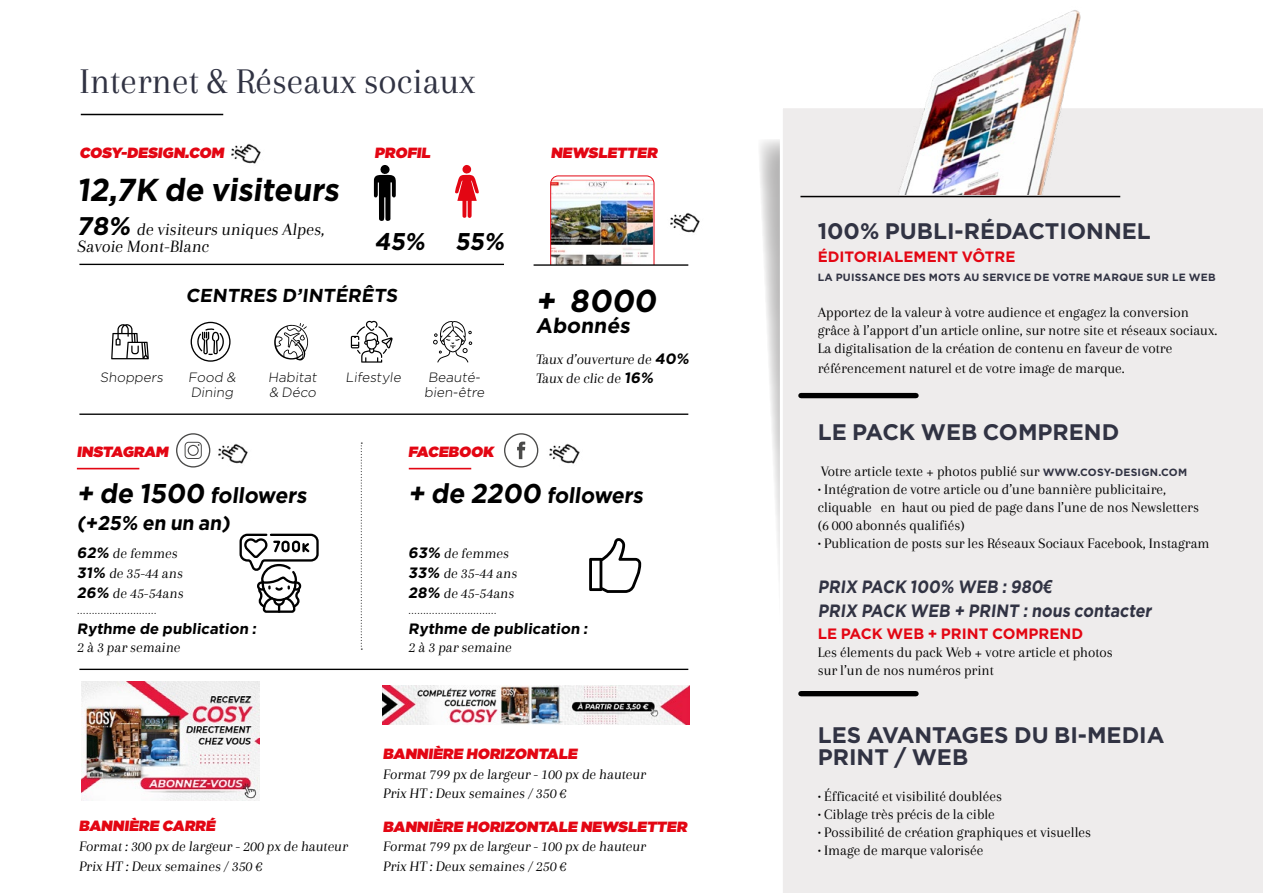
<style>
.page{position:relative;width:1263px;height:893px;background:#fff}
.page>*{position:absolute;margin:0;border:0;box-sizing:border-box;transform-origin:0 0}
.t1{font:37.5px "Arapey";color:#313343}
.t2{font:700 31.65px "Gotham";color:#000}
.t3{font:700 24.15px "Gotham";color:#000}
.t4{font:700 22.5px/22.5px "Gotham";color:#313343}
.t5{font:700 21.75px "Gotham";color:#000}
.t6{font:700 21px "Gotham";color:#000}
.t7{font:700 19.95px "Gotham";color:#000}
.t8{font:700 18.75px "Gotham";color:#000}
.t9{font:18px/17.7px "Arapey";color:#000}
.t10{font:700 17.85px/24.2px "Gotham";color:#313343;scale:.9 1}
.t11{font:15px/19.6px "Arapey";color:#000}
.t12{font:700 15px "Gotham";color:#e30613}
.t13{font:700 15px "Gotham";color:#000}
.t14{font:900 14.85px "Gotham";color:#e30613}
.t15{font:300 13.5px/15.3px "Gotham";color:#000}
.t16{font:300 13.05px "Gotham";color:#000}
.t17{font:700 10.5px "Gotham";letter-spacing:.02em;color:#313343}
.s1{font-family:"Gotham";font-weight:700;font-size:25.5px}
.s2{font-family:"Gotham";font-weight:700}
.s3{font-size:27.15px}
.s4{font-family:"Gotham";font-weight:700;font-size:10.5px;color:#313343}
.s5{font-family:"Arial"}
</style>
<div class="page">
<svg style="left:759px;top:139px;width:21px;height:439px"></svg>
<div style="left:783px;top:108px;width:480px;height:785px;background:#eeecec"></div>
<div style="left:801px;top:393px;width:115px;height:5px;background:#000"></div>
<div style="left:801px;top:691px;width:115px;height:5px;background:#000"></div>
<img style="left:897px;top:10px;width:213px;height:185px">
<hr style="left:800px;top:196px;width:320px;height:1px;background:#000">
<img style="left:552px;top:180px;width:102px;height:84px">
<div style="left:550px;top:176px;width:104px;height:111px;border:1px solid #e30613;border-radius:8px"></div>
<div style="left:546px;top:266px;width:152px;height:57px;background:#fff"></div>
<hr style="left:79px;top:264px;width:425px;height:1px;background:#000">
<hr style="left:77px;top:468px;width:62px;height:1px;background:#e30613">
<hr style="left:409px;top:468px;width:62px;height:1px;background:#e30613">
<hr style="left:534px;top:264px;width:154px;height:2px;background:#000">
<hr style="left:79px;top:414px;width:609px;height:1px;background:#000">
<hr style="left:79px;top:669px;width:609px;height:1px;background:#000">
<svg style="left:455px;top:165px;width:24px;height:53px"></svg>
<svg style="left:374px;top:165px;width:22px;height:56px"></svg>
<svg style="left:504px;top:433px;width:34px;height:35px"></svg>
<svg style="left:176px;top:433px;width:34px;height:35px"></svg>
<svg style="left:361px;top:443px;width:1px;height:207px"></svg>
<svg style="left:111px;top:324px;width:38px;height:35px"></svg>
<svg style="left:191px;top:322px;width:40px;height:40px"></svg>
<svg style="left:274px;top:323px;width:35px;height:38px"></svg>
<svg style="left:351px;top:321px;width:42px;height:42px"></svg>
<svg style="left:433px;top:321px;width:39px;height:42px"></svg>
<svg style="left:239px;top:534px;width:80px;height:79px"></svg>
<svg style="left:589px;top:538px;width:52px;height:55px"></svg>
<img style="left:218px;top:444px;width:30px;height:20px">
<img style="left:231px;top:144px;width:30px;height:20px">
<img style="left:549px;top:443px;width:31px;height:21px">
<img style="left:670px;top:213px;width:30px;height:20px">
<hr style="left:81px;top:114px;width:142px;height:1px;background:#000">
<img style="left:81px;top:681px;width:178px;height:120px">
<img style="left:383px;top:686px;width:306px;height:38px">
<h1 class="t1" style="left:79px;top:61px;width:397px">Internet &amp; Réseaux sociaux</h1>
<p class="t14" style="left:79px;top:142px;width:149px">COSY-DESIGN.COM</p>
<h2 class="t2" style="left:77px;top:169px;width:269px">12,7K de visiteurs</h2>
<p class="t9" style="left:77px;top:220px;width:251px"><span class="s1">78%</span> de visiteurs uniques Alpes,<br>Savoie Mont-Blanc</p>
<p class="t14" style="left:374px;top:142px;width:60px">PROFIL</p>
<h3 class="t3" style="left:374px;top:225px;width:135px">45% 55%</h3>
<p class="t14" style="left:551px;top:142px;width:111px">NEWSLETTER</p>
<p class="t8" style="left:186px;top:283px;width:216px">CENTRES D’INTÉRÊTS</p>
<h2 class="t2" style="left:536px;top:280px;width:127px">+ 8 000</h2>
<h3 class="t6" style="left:536px;top:312px;width:99px">Abonnés</h3>
<p class="t11" style="left:536px;top:349px;width:157px">Taux d’ouverture de <span class="s2">40%<br></span>Taux de clic de <span class="s2">16%</span></p>
<p class="t15" style="left:100px;top:369px;width:67px">Shoppers</p>
<p class="t15" style="left:188px;top:369px;width:51px">Food &amp;<br>Dining</p>
<p class="t15" style="left:268px;top:369px;width:52px">Habitat &amp; Déco</p>
<p class="t15" style="left:345px;top:369px;width:59px">Lifestyle</p>
<p class="t15" style="left:424px;top:369px;width:64px">Beauté&shy;bien-être</p>
<p class="t14" style="left:77px;top:441px;width:96px">INSTAGRAM</p>
<h3 class="t5" style="left:77px;top:480px;width:235px"><span class="s3">+ de 1500</span> followers</h3>
<h3 class="t7" style="left:77px;top:510px;width:158px">(+25% en un an)</h3>
<p class="t11" style="left:77px;top:544px;width:110px"><span class="s2">62%</span> de femmes<br><span class="s2">31%</span> de 35-44 ans<br><span class="s2">26%</span> de 45-54ans</p>
<p class="t16" style="left:77px;top:601px;width:83px">………………………</p>
<p class="t13" style="left:77px;top:619px;width:183px">Rythme de publication :</p>
<p class="t11" style="left:77px;top:637px;width:107px">2 à 3 par semaine</p>
<p class="t14" style="left:408px;top:441px;width:89px">FACEBOOK</p>
<h3 class="t5" style="left:408px;top:480px;width:240px"><span class="s3">+ de 2200</span> followers</h3>
<p class="t11" style="left:408px;top:544px;width:112px"><span class="s2">63%</span> de femmes<br><span class="s2">33%</span> de 35-44 ans<br><span class="s2">28%</span> de 45-54ans</p>
<p class="t16" style="left:408px;top:601px;width:92px">…………………………</p>
<p class="t13" style="left:408px;top:619px;width:183px">Rythme de publication :</p>
<p class="t11" style="left:408px;top:637px;width:107px">2 à 3 par semaine</p>
<p class="t14" style="left:79px;top:815px;width:141px">BANNIÈRE CARRÉ</p>
<p class="t11" style="left:79px;top:836px;width:272px">Format : 300 px de largeur - 200 px de hauteur<br>Prix HT : Deux semaines / 350 €</p>
<p class="t14" style="left:383px;top:743px;width:199px">BANNIÈRE HORIZONTALE</p>
<p class="t11" style="left:383px;top:764px;width:267px">Format 799 px de largeur - 100 px de hauteur<br>Prix HT : Deux semaines / 350 €</p>
<p class="t14" style="left:383px;top:816px;width:308px">BANNIÈRE HORIZONTALE NEWSLETTER</p>
<p class="t11" style="left:383px;top:837px;width:267px">Format 799 px de largeur - 100 px de hauteur<br>Prix HT : Deux semaines / 250 €</p>
<h3 class="t4" style="left:818px;top:220px;width:335px">100% PUBLI-RÉDACTIONNEL</h3>
<p class="t12" style="left:818px;top:246px;width:199px">ÉDITORIALEMENT VÔTRE</p>
<p class="t17" style="left:818px;top:271px;width:399px">LA PUISSANCE DES MOTS AU SERVICE DE VOTRE MARQUE SUR LE WEB</p>
<p class="t11" style="left:818px;top:303px;width:401px;line-height:18px">Apportez de la valeur à votre audience et engagez la conversion grâce à l’apport d’un article online, sur notre site et réseaux sociaux.<br>La digitalisation de la création de contenu en faveur de votre</p>
<p class="t11" style="left:818px;top:358px;width:308px">référencement naturel et de votre image de marque.</p>
<h3 class="t4" style="left:818px;top:421px;width:303px">LE PACK WEB COMPREND</h3>
<p class="t11" style="left:821px;top:462px;width:368px">Votre article texte + photos publié sur <span class="s4">WWW.COSY-DESIGN.COM</span></p>
<p class="t11" style="left:818px;top:480px;width:383px;line-height:18px">• Intégration de votre article ou d’une bannière publicitaire, cliquable en haut ou pied de page dans l’une de nos Newsletters (6 000 abonnés qualifiés)</p>
<p class="t11" style="left:818px;top:534px;width:393px">• Publication de posts sur les Réseaux Sociaux Facebook, Instagram</p>
<p class="t10" style="left:818px;top:574px;width:376px">PRIX PACK 100% WEB : 980<span class="s5">€<br></span>PRIX PACK WEB + PRINT : nous contacter</p>
<p class="t12" style="left:818px;top:624px;width:267px">LE PACK WEB + PRINT COMPREND</p>
<p class="t11" style="left:818px;top:644px;width:297px;line-height:18px">Les élements du pack Web + votre article et photos sur l’un de nos numéros print</p>
<h3 class="t4" style="left:818px;top:723px;width:348px">LES AVANTAGES DU BI-MEDIA<br>PRINT / WEB</h3>
<p class="t11" style="left:818px;top:787px;width:186px">• Éfficacité et visibilité doublées</p>
<p class="t11" style="left:818px;top:805px;width:179px">• Ciblage très précis de la cible</p>
<p class="t11" style="left:818px;top:823px;width:275px">• Possibilité de création graphiques et visuelles</p>
<p class="t11" style="left:818px;top:841px;width:167px">• Image de marque valorisée</p>
</div>
